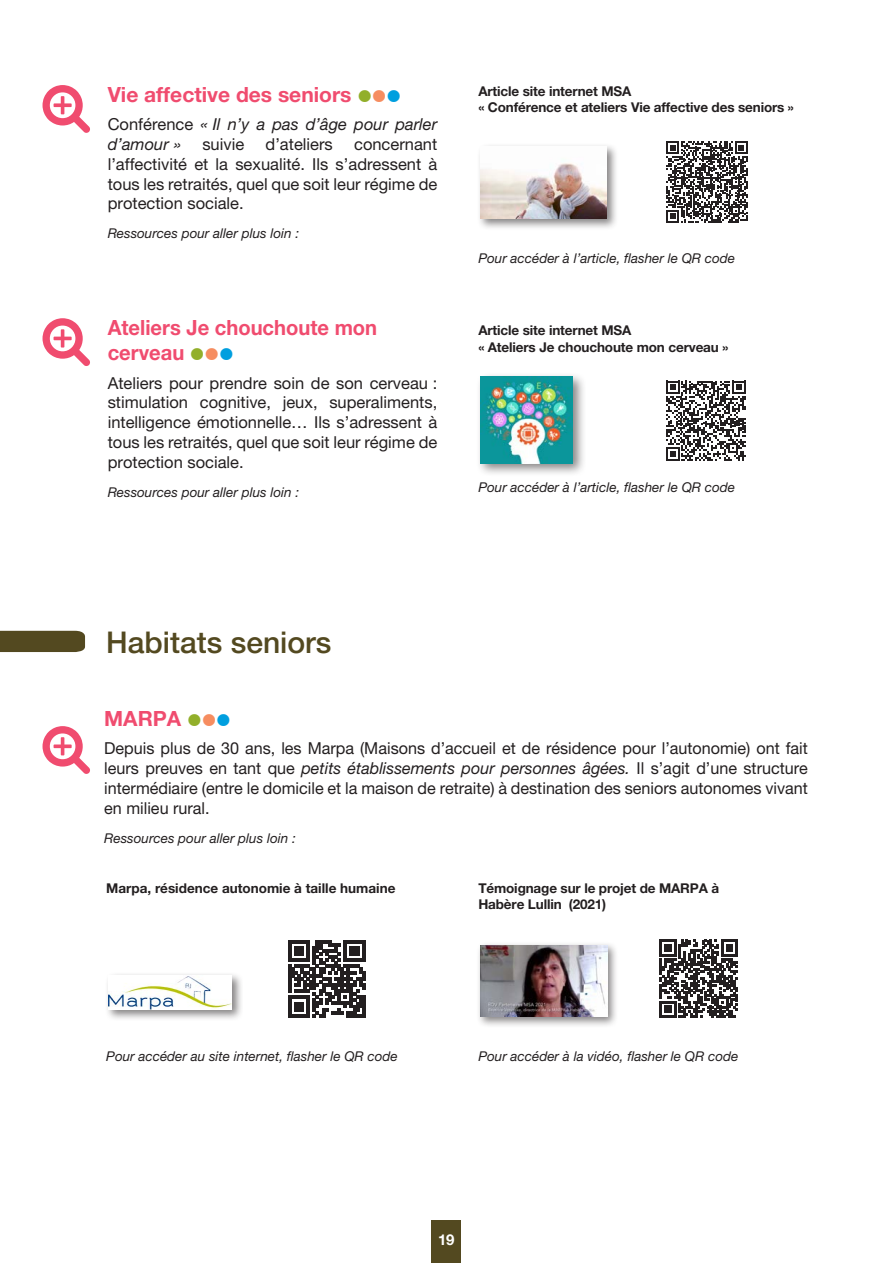
<style>
.page{position:relative;width:893px;height:1263px;background:#fff}
.page>*{position:absolute;margin:0;border:0;box-sizing:border-box;transform-origin:0 0}
.Texte_Courant{font:30px "Helvetica Neue LT 65 Md";color:#534920}
.Texte_Courant-2{font:21px/25.2px "Helvetica Neue LT 75 Bd";color:#f04c6f;scale:.96 1}
.Texte_Courant-3{font:21px "Helvetica Neue LT 75 Bd";color:#f04c6f}
.Texte_Courant-4{font:16.5px/19.8px "Helvetica Neue LT 55 Rm";color:#231f20;text-align:justify}
.Texte_Courant-5{font:16.5px/19.8px "Helvetica Neue LT 56 It";color:#231f20}
.t1{font:15px "Helvetica Neue LT 75 Bd";color:#fff}
.encadré_titre{font:13.5px/16.2px "Helvetica Neue LT 75 Bd";letter-spacing:-.01em;color:#231f20}
.encadré_titre-2{font:13.5px "Helvetica Neue LT 56 It";color:#231f20}
.Texte_Courant-6{font:13.5px "Helvetica Neue LT 56 It";color:#231f20}
.s1{font-family:"Helvetica Neue LT 55 Rm"}
.s2{font-family:"Helvetica Neue LT 56 It"}
</style>
<div class="page">
<div style="left:432px;top:1220px;width:29px;height:43px;background:#534920"></div>
<svg style="left:43px;top:85px;width:47px;height:48px"></svg>
<svg style="left:43px;top:318px;width:47px;height:48px"></svg>
<svg style="left:666px;top:141px;width:81px;height:81px"></svg>
<svg style="left:666px;top:381px;width:80px;height:80px"></svg>
<div style="left:477px;top:143px;width:141px;height:87px;background:#231f20;opacity:.55"></div>
<img style="left:480px;top:146px;width:127px;height:73px">
<div style="left:476px;top:372px;width:110px;height:105px;background:#231f20;opacity:.55"></div>
<img style="left:480px;top:376px;width:92px;height:87px">
<div style="left:0;top:631px;width:85px;height:21px;background:#534920"></div>
<svg style="left:43px;top:726px;width:47px;height:48px"></svg>
<svg style="left:288px;top:940px;width:77px;height:77px"></svg>
<svg style="left:660px;top:940px;width:78px;height:78px"></svg>
<div style="left:104px;top:971px;width:139px;height:50px;background:#231f20;opacity:.55"></div>
<img style="left:108px;top:975px;width:124px;height:35px">
<div style="left:476px;top:941px;width:142px;height:87px;background:#231f20;opacity:.55"></div>
<img style="left:480px;top:945px;width:127px;height:71px">
<p class="Texte_Courant-3" style="left:108px;top:81px;width:245px">Vie affective des seniors</p>
<p class="Texte_Courant-5" style="left:108px;top:114px;width:331px"><span class="s1">Conférence</span> « Il n’y a pas d’âge pour parler d’amour »</p>
<p class="Texte_Courant-4" style="left:202px;top:134px;width:43px">suivie</p>
<p class="Texte_Courant-4" style="left:266px;top:134px;width:69px">d’ateliers</p>
<p class="Texte_Courant-4" style="left:108px;top:134px;width:331px;text-indent:246px">concernant l’affectivité et la sexualité. Ils s’adressent à tous les retraités, quel que soit leur régime de protection sociale.</p>
<p class="Texte_Courant-6" style="left:108px;top:225px;width:193px">Ressources pour aller plus loin :</p>
<p class="Texte_Courant-2" style="left:108px;top:314px;width:282px">Ateliers Je chouchoute mon cerveau</p>
<p class="Texte_Courant-4" style="left:108px;top:372px;width:331px">Ateliers pour prendre soin de son cerveau : stimulation cognitive, jeux, superaliments, intelligence émotionnelle… Ils s’adressent à tous les retraités, quel que soit leur régime de protection sociale.</p>
<p class="Texte_Courant-6" style="left:108px;top:484px;width:193px">Ressources pour aller plus loin :</p>
<p class="encadré_titre" style="left:478px;top:83px;width:154px">Article site internet MSA</p>
<p class="encadré_titre" style="left:478px;top:99px;width:317px">« Conférence et ateliers Vie affective des seniors »</p>
<p class="encadré_titre-2" style="left:478px;top:250px;width:258px">Pour accéder à l’article, flasher le QR code</p>
<p class="encadré_titre" style="left:478px;top:322px;width:154px">Article site internet MSA</p>
<p class="encadré_titre" style="left:478px;top:338px;width:252px">« Ateliers Je chouchoute mon cerveau »</p>
<p class="encadré_titre-2" style="left:478px;top:479px;width:258px">Pour accéder à l’article, flasher le QR code</p>
<p class="Texte_Courant" style="left:106px;top:625px;width:227px">Habitats seniors</p>
<p class="Texte_Courant-3" style="left:104px;top:705px;width:78px">MARPA</p>
<p class="Texte_Courant-4" style="left:104px;top:738px;width:705px">Depuis plus de 30 ans, les Marpa (Maisons d’accueil et de résidence pour l’autonomie) ont fait leurs preuves en tant que <span class="s2">petits établissements pour personnes âgées.</span> Il s’agit d’une structure intermédiaire (entre le domicile et la maison de retraite) à destination des seniors autonomes vivant en milieu rural.</p>
<p class="Texte_Courant-6" style="left:104px;top:829px;width:193px">Ressources pour aller plus loin :</p>
<p class="encadré_titre" style="left:106px;top:880px;width:291px">Marpa, résidence autonomie à taille humaine</p>
<p class="encadré_titre" style="left:478px;top:880px;width:242px">Témoignage sur le projet de MARPA à<br>Habère Lullin (2021)</p>
<p class="encadré_titre-2" style="left:106px;top:1048px;width:293px">Pour accéder au site internet, flasher le QR code</p>
<p class="encadré_titre-2" style="left:478px;top:1048px;width:262px">Pour accéder à la vidéo, flasher le QR code</p>
<p class="t1" style="left:438px;top:1230px;width:18px">19</p>
</div>
